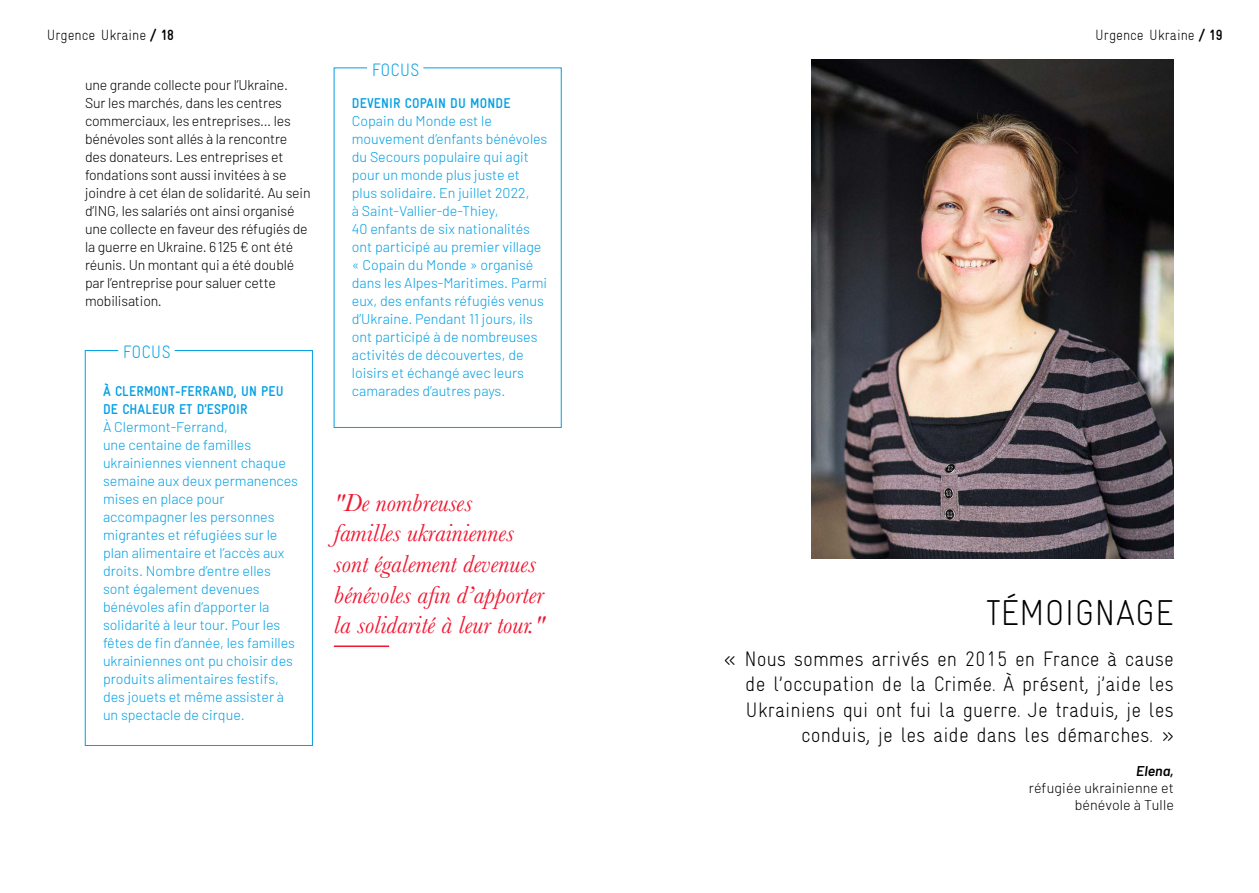
<style>
.page{position:relative;width:1259px;height:893px;background:#fff}
.page>*{position:absolute;margin:0;border:0;box-sizing:border-box;transform-origin:0 0}
.t1{font:300 36px "Gravur Condensed Pro";color:#000}
.t2{font:italic 25.5px/30.6px "Baskerville";color:#f11731}
.t3{font:300 21px/25.2px "Gravur Condensed Pro";color:#000;text-align:right}
.t4{font:300 18px "Gravur Condensed Pro";letter-spacing:.01em;color:#009fe3}
.t5{font:300 14.85px "Gravur Condensed Pro";color:#000}
.t6{font:300 14.25px/18px "Barlow";color:#009fe3}
.t7{font:300 14.25px/18px "Barlow";letter-spacing:-.01em;color:#000}
.t8{font:700 14.25px/18px "Gravur Condensed Pro";letter-spacing:.01em;color:#009fe3}
.t9{font:300 14.25px/17.1px "Barlow";letter-spacing:.01em;color:#000;text-align:right}
.t10{font:italic 600 14.25px "Barlow";color:#000}
.s1{font-weight:700}
</style>
<div class="page">
<svg style="left:85px;top:350px;width:228px;height:396px"></svg>
<svg style="left:334px;top:67px;width:227px;height:361px"></svg>
<img style="left:811px;top:60px;width:363px;height:498px">
<hr style="left:334px;top:645px;width:55px;height:2px;background:#f11731">
<p class="t5" style="left:47px;top:27px;width:129px">Urgence Ukraine <span class="s1">/ 18</span></p>
<p class="t5" style="left:1095px;top:27px;width:129px">Urgence Ukraine <span class="s1">/ 19</span></p>
<p class="t7" style="left:85px;top:75px;width:227px">une grande collecte pour l’Ukraine.<br>Sur les marchés, dans les centres commerciaux, les entreprises… les bénévoles sont allés à la rencontre des donateurs. Les entreprises et fondations sont aussi invitées à se joindre à cet élan de solidarité. Au sein d’ING, les salariés ont ainsi organisé une collecte en faveur des réfugiés de la guerre en Ukraine. 6125 € ont été réunis. Un montant qui a été doublé par l’entreprise pour saluer cette mobilisation.</p>
<p class="t4" style="left:123px;top:342px;width:49px">FOCUS</p>
<p class="t8" style="left:103px;top:382px;width:182px">À CLERMONT-FERRAND, UN PEU<br>DE CHALEUR ET D’ESPOIR</p>
<p class="t6" style="left:103px;top:417px;width:197px">À Clermont-Ferrand,<br>une centaine de familles ukrainiennes viennent chaque semaine aux deux permanences mises en place pour accompagner les personnes migrantes et réfugiées sur le plan alimentaire et l’accès aux droits. Nombre d’entre elles sont également devenues bénévoles afin d’apporter la solidarité à leur tour. Pour les fêtes de fin d’année, les familles ukrainiennes ont pu choisir des produits alimentaires festifs, des jouets et même assister à un spectacle de cirque.</p>
<p class="t4" style="left:372px;top:59px;width:49px">FOCUS</p>
<p class="t8" style="left:352px;top:94px;width:160px">DEVENIR COPAIN DU MONDE</p>
<p class="t6" style="left:352px;top:111px;width:197px">Copain du Monde est le mouvement d’enfants bénévoles du Secours populaire qui agit pour un monde plus juste et plus solidaire. En juillet 2022,<br>à Saint-Vallier-de-Thiey,<br>40 enfants de six nationalités ont participé au premier village « Copain du Monde » organisé dans les Alpes-Maritimes. Parmi eux, des enfants réfugiés venus d’Ukraine. Pendant 11 jours, ils ont participé à de nombreuses activités de découvertes, de loisirs et échangé avec leurs camarades d’autres pays.</p>
<h2 class="t2" style="left:334px;top:487px;width:213px">"De nombreuses familles ukrainiennes sont également devenues bénévoles afin d’apporter la solidarité à leur tour."</h2>
<h1 class="t1" style="left:986px;top:592px;width:189px">TÉMOIGNAGE</h1>
<h3 class="t3" style="left:723px;top:646px;width:452px">« Nous sommes arrivés en 2015 en France à cause de l’occupation de la Crimée. À présent, j’aide les Ukrainiens qui ont fui la guerre. Je traduis, je les conduis, je les aide dans les démarches. »</h3>
<p class="t10" style="left:1136px;top:760px;width:39px">Elena,</p>
<p class="t9" style="left:1028px;top:778px;width:147px">réfugiée ukrainienne et bénévole à Tulle</p>
</div>
